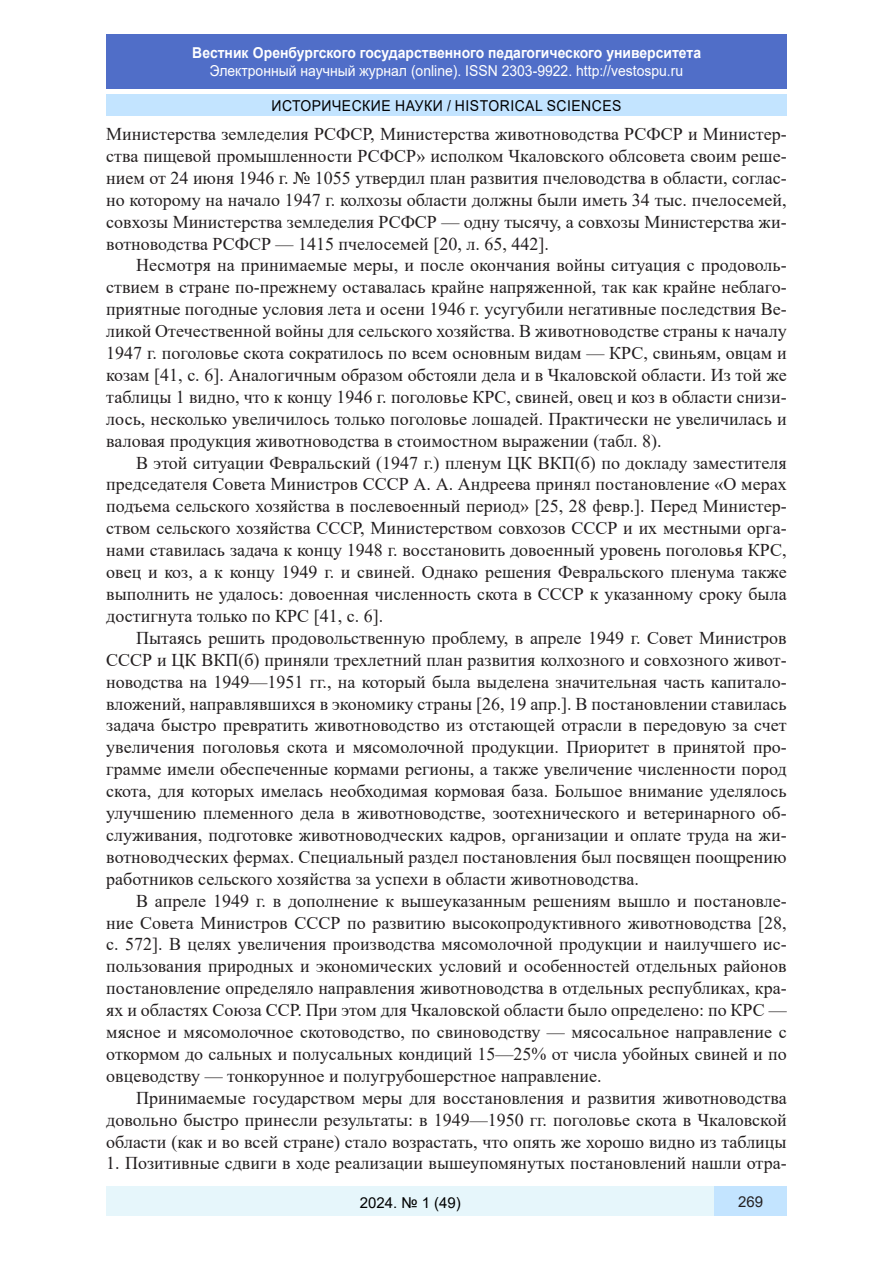
<style>
.page{position:relative;width:893px;height:1263px;background:#fff}
.page>*{position:absolute;margin:0;border:0;box-sizing:border-box;transform-origin:0 0}
.Стиль2{font:18px/21.9px "Times New Roman";color:#231f20;text-align:justify}
.t1{font:15px "Arial";color:#fff;scale:.93 1}
.t2{font:700 15px "Arial";color:#fff;scale:.93 1}
.t3{font:15px "Arial";letter-spacing:.035em;color:#000;scale:.93 1}
.t4{font:15px "Arial";letter-spacing:.035em;color:#000}
.t5{font:15px "Arial";color:#231f20}
</style>
<div class="page">
<div style="left:106px;top:95px;width:681px;height:21px;background:#c3e4ff"></div>
<div style="left:106px;top:34px;width:681px;height:55px;background:#506ec8"></div>
<div style="left:106px;top:1186px;width:608px;height:30px;background:#e6f6fb"></div>
<div style="left:714px;top:1186px;width:73px;height:30px;background:#c3e4ff"></div>
<p class="t2" style="left:192px;top:42px;width:549px">Вестник Оренбургского государственного педагогического университета</p>
<p class="t1" style="left:210px;top:60px;width:511px">Электронный научный журнал (online). ISSN 2303-9922. http://vestospu.ru</p>
<p class="t3" style="left:271px;top:95px;width:378px">ИСТОРИЧЕСКИЕ НАУКИ / HISTORICAL SCIENCES</p>
<p class="Стиль2" style="left:106px;top:122px;width:682px">Министерства земледелия РСФСР, Министерства животноводства РСФСР и Министер&shy;ства пищевой промышленности РСФСР» исполком Чкаловского облсовета своим реше&shy;нием от 24 июня 1946 г. № 1055 утвердил план развития пчеловодства в области, соглас&shy;но которому на начало 1947 г. колхозы области должны были иметь 34 тыс. пчелосемей, совхозы Министерства земледелия РСФСР — одну тысячу, а совхозы Министерства жи&shy;вотноводства РСФСР — 1415 пчелосемей [20, л. 65, 442].</p>
<p class="Стиль2" style="left:106px;top:254px;width:682px;text-indent:30px">Несмотря на принимаемые меры, и после окончания войны ситуация с продоволь&shy;ствием в стране по-прежнему оставалась крайне напряженной, так как крайне неблаго&shy;приятные погодные условия лета и осени 1946 г. усугубили негативные последствия Ве&shy;ликой Отечественной войны для сельского хозяйства. В животноводстве страны к началу 1947 г. поголовье скота сократилось по всем основным видам — КРС, свиньям, овцам и козам [41, с. 6]. Аналогичным образом обстояли дела и в Чкаловской области. Из той же таблицы 1 видно, что к концу 1946 г. поголовье КРС, свиней, овец и коз в области снизи&shy;лось, несколько увеличилось только поголовье лошадей. Практически не увеличилась и валовая продукция животноводства в стоимостном выражении (табл. 8).</p>
<p class="Стиль2" style="left:106px;top:451px;width:682px;text-indent:30px">В этой ситуации Февральский (1947 г.) пленум ЦК ВКП(б) по докладу заместителя председателя Совета Министров СССР А. А. Андреева принял постановление «О мерах подъема сельского хозяйства в послевоенный период» [25, 28 февр.]. Перед Министер&shy;ством сельского хозяйства СССР, Министерством совхозов СССР и их местными орга&shy;нами ставилась задача к концу 1948 г. восстановить довоенный уровень поголовья КРС, овец и коз, а к концу 1949 г. и свиней. Однако решения Февральского пленума также выполнить не удалось: довоенная численность скота в СССР к указанному сроку была достигнута только по КРС [41, с. 6].</p>
<p class="Стиль2" style="left:106px;top:626px;width:682px;text-indent:30px">Пытаясь решить продовольственную проблему, в апреле 1949 г. Совет Министров СССР и ЦК ВКП(б) приняли трехлетний план развития колхозного и совхозного живот&shy;новодства на 1949—1951 гг., на который была выделена значительная часть капитало&shy;вложений, направлявшихся в экономику страны [26, 19 апр.]. В постановлении ставилась задача быстро превратить животноводство из отстающей отрасли в передовую за счет увеличения поголовья скота и мясомолочной продукции. Приоритет в принятой про&shy;грамме имели обеспеченные кормами регионы, а также увеличение численности пород скота, для которых имелась необходимая кормовая база. Большое внимание уделялось улучшению племенного дела в животноводстве, зоотехнического и ветеринарного об&shy;служивания, подготовке животноводческих кадров, организации и оплате труда на жи&shy;вотноводческих фермах. Специальный раздел постановления был посвящен поощрению работников сельского хозяйства за успехи в области животноводства.</p>
<p class="Стиль2" style="left:106px;top:889px;width:682px;text-indent:30px">В апреле 1949 г. в дополнение к вышеуказанным решениям вышло и постановле&shy;ние Совета Министров СССР по развитию высокопродуктивного животноводства [28, с. 572]. В целях увеличения производства мясомолочной продукции и наилучшего ис&shy;пользования природных и экономических условий и особенностей отдельных районов постановление определяло направления животноводства в отдельных республиках, кра&shy;ях и областях Союза ССР. При этом для Чкаловской области было определено: по КРС — мясное и мясомолочное скотоводство, по свиноводству — мясосальное направление с откормом до сальных и полусальных кондиций 15—25% от числа убойных свиней и по овцеводству — тонкорунное и полугрубошерстное направление.</p>
<p class="Стиль2" style="left:106px;top:1086px;width:682px;text-indent:30px">Принимаемые государством меры для восстановления и развития животноводства довольно быстро принесли результаты: в 1949—1950 гг. поголовье скота в Чкаловской области (как и во всей стране) стало возрастать, что опять же хорошо видно из таблицы</p>
<p class="Стиль2" style="left:106px;top:1152px;width:682px">1. Позитивные сдвиги в ходе реализации вышеупомянутых постановлений нашли отра-</p>
<p class="t4" style="left:360px;top:1192px;width:103px">2024. № 1 (49)</p>
<p class="t5" style="left:738px;top:1191px;width:27px">269</p>
</div>
